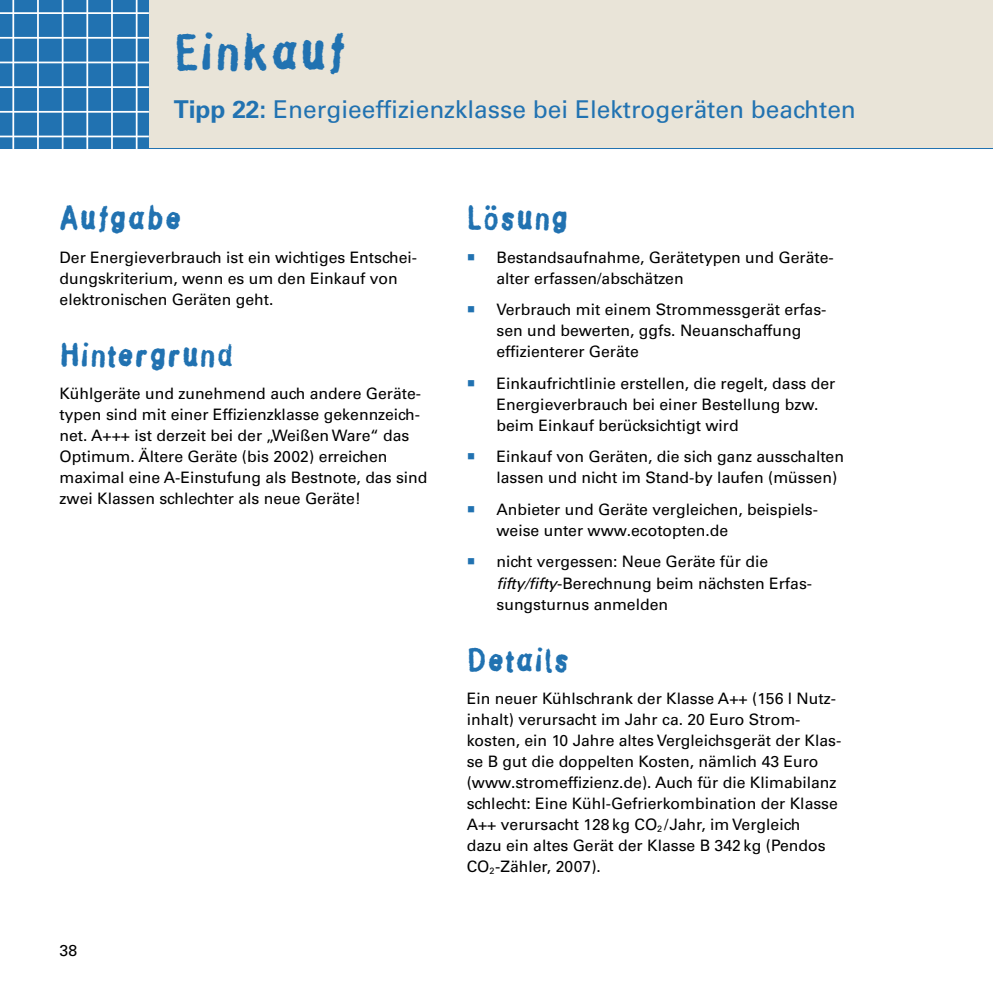
<style>
.page{position:relative;width:993px;height:993px;background:#fff}
.page>*{position:absolute;margin:0;border:0;box-sizing:border-box;transform-origin:0 0}
.t1{font:49px "Stamp Gothic";color:#2172b1}
.t2{font:31.5px "Stamp Gothic";color:#2172b1}
.t3{font:24.5px "Univers LT Std";color:#2172b1}
.t4{font:15.75px/21px "Univers LT Std";color:#000}
.s1{font-weight:700}
.s2{color:#2172b1}
.s3{font-style:italic}
</style>
<div class="page">
<div style="left:149px;top:0;width:843px;height:149px;background:#e9e4d8"></div>
<div style="left:0;top:0;width:149px;height:149px;background:#2172b1"></div>
<hr style="left:0;top:12px;width:149px;height:2px;background:#fff">
<hr style="left:0;top:37px;width:149px;height:2px;background:#fff">
<hr style="left:0;top:62px;width:149px;height:1px;background:#fff">
<hr style="left:0;top:86px;width:149px;height:2px;background:#fff">
<hr style="left:0;top:111px;width:149px;height:2px;background:#fff">
<hr style="left:0;top:135px;width:149px;height:2px;background:#fff">
<hr style="left:12px;top:0;width:2px;height:149px;background:#fff">
<hr style="left:37px;top:0;width:2px;height:149px;background:#fff">
<hr style="left:62px;top:0;width:1px;height:149px;background:#fff">
<hr style="left:86px;top:0;width:2px;height:149px;background:#fff">
<hr style="left:111px;top:0;width:2px;height:149px;background:#fff">
<hr style="left:136px;top:0;width:1px;height:149px;background:#fff">
<h1 class="t1" style="left:174px;top:20px;width:173px">Einkauf</h1>
<h3 class="t3" style="left:174px;top:95px;width:683px"><span class="s1">Tipp 22:</span> Energieeffizienzklasse bei Elektrogeräten beachten</h3>
<h2 class="t2" style="left:60px;top:198px;width:124px">Aufgabe</h2>
<p class="t4" style="left:60px;top:247px;width:359px">Der Energieverbrauch ist ein wichtiges Entschei&shy;dungskriterium, wenn es um den Einkauf von elektronischen Geräten geht.</p>
<h2 class="t2" style="left:60px;top:334px;width:175px">Hintergrund</h2>
<p class="t4" style="left:60px;top:383px;width:369px">Kühlgeräte und zunehmend auch andere Geräte&shy;typen sind mit einer Effizienzklasse gekennzeich&shy;net. A+++ ist derzeit bei der „Weißen Ware“ das Optimum. Ältere Geräte (bis 2002) erreichen maximal eine A-Einstufung als Bestnote, das sind zwei Klassen schlechter als neue Geräte!</p>
<p class="t4" style="left:60px;top:940px;width:19px">38</p>
<h2 class="t2" style="left:466px;top:198px;width:103px">Lösung</h2>
<p class="t4" style="left:496px;top:247px;width:338px;text-indent:-30px"><span class="s2">○</span> Bestandsaufnahme, Gerätetypen und Geräte&shy;alter erfassen/abschätzen</p>
<p class="t4" style="left:496px;top:299px;width:331px;text-indent:-30px"><span class="s2">○</span> Verbrauch mit einem Strommessgerät erfas&shy;sen und bewerten, ggfs. Neuanschaffung effizienterer Geräte</p>
<p class="t4" style="left:496px;top:373px;width:340px;text-indent:-30px"><span class="s2">○</span> Einkaufrichtlinie erstellen, die regelt, dass der<br>Energieverbrauch bei einer Bestellung bzw. beim Einkauf berücksichtigt wird</p>
<p class="t4" style="left:496px;top:446px;width:349px;text-indent:-30px"><span class="s2">○</span> Einkauf von Geräten, die sich ganz ausschalten lassen und nicht im Stand-by laufen (müssen)</p>
<p class="t4" style="left:496px;top:499px;width:323px;text-indent:-30px"><span class="s2">○</span> Anbieter und Geräte vergleichen, beispiels&shy;weise unter www.ecotopten.de</p>
<p class="t4" style="left:496px;top:551px;width:317px;text-indent:-30px"><span class="s2">○</span> nicht vergessen: Neue Geräte für die <span class="s3">fifty/fifty</span>-Berechnung beim nächsten Erfas&shy;sungsturnus anmelden</p>
<h2 class="t2" style="left:466px;top:639px;width:105px">Details</h2>
<p class="t4" style="left:466px;top:688px;width:376px">Ein neuer Kühlschrank der Klasse A++ (156 l Nutz&shy;inhalt) verursacht im Jahr ca. 20 Euro Strom&shy;kosten, ein 10 Jahre altes Vergleichsgerät der Klas&shy;se B gut die doppelten Kosten, nämlich 43 Euro (www.stromeffizienz.de). Auch für die Klimabilanz schlecht: Eine Kühl-Gefrierkombination der Klasse A++ verursacht 128 kg CO<sub>2</sub> /Jahr, im Vergleich<br>dazu ein altes Gerät der Klasse B 342 kg (Pendos CO<sub>2</sub>-Zähler, 2007).</p>
</div>
